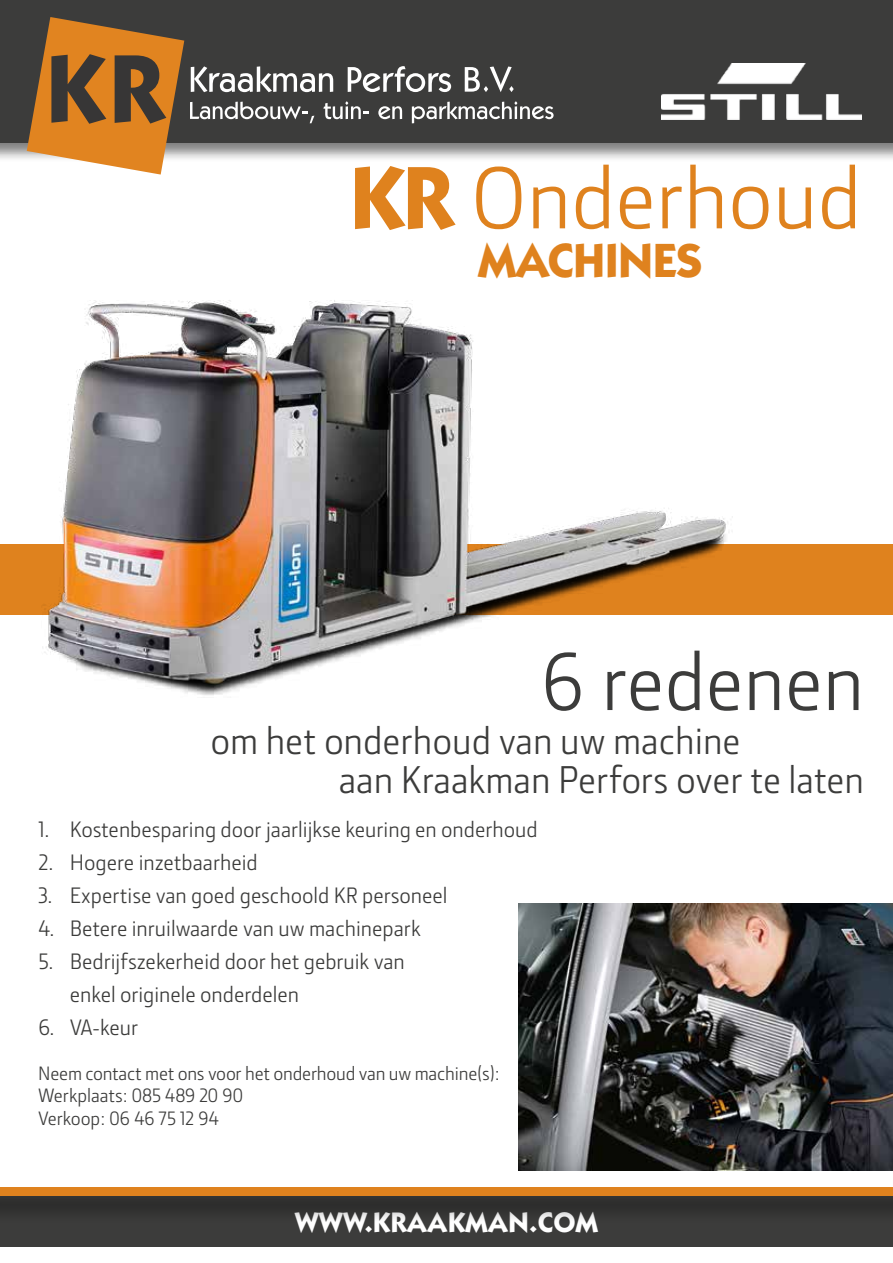
<style>
.page{position:relative;width:893px;height:1263px;background:#fff}
.page>*{position:absolute;margin:0;border:0;box-sizing:border-box;transform-origin:0 0}
.t1{font:88.5px "JD Sans Pro";color:#df821e}
.t2{font:82.5px "JD Sans Pro";color:#3c3c3b}
.t3{font:700 47.85px "Kabel IT Cby BT";color:#df821e}
.t4{font:39px/39px "JD Sans Pro";color:#3c3c3b}
.t5{font:700 28.2px "Kabel IT Cby BT";letter-spacing:.025em;color:#fff}
.t6{font:22.5px/33px "JD Sans Pro";color:#3c3c3b}
.t7{font:19.5px/22.5px "JD Sans Pro";letter-spacing:-.01em;color:#3c3c3b}
.s1{font-family:"Kabel IT Cby BT";font-weight:700}
</style>
<div class="page">
<div style="left:0;top:544px;width:893px;height:71px;background:#df821e"></div>
<img style="left:42px;top:300px;width:691px;height:395px">
<div style="left:0;top:1196px;width:893px;height:50px;background:#3c3c3b"></div>
<div style="left:0;top:1186px;width:893px;height:38px;background:#323231"></div>
<div style="left:0;top:1187px;width:893px;height:9px;background:#df821e"></div>
<div style="left:0;top:0;width:893px;height:163px;background:#000;opacity:.5"></div>
<div style="left:0;top:0;width:893px;height:142px;background:#3c3c3b"></div>
<svg style="left:191px;top:66px;width:142px;height:26px"></svg>
<svg style="left:348px;top:66px;width:103px;height:26px"></svg>
<svg style="left:465px;top:67px;width:49px;height:25px"></svg>
<svg style="left:190px;top:102px;width:124px;height:21px"></svg>
<svg style="left:323px;top:101px;width:46px;height:18px"></svg>
<svg style="left:378px;top:106px;width:24px;height:13px"></svg>
<svg style="left:412px;top:101px;width:142px;height:22px"></svg>
<svg style="left:27px;top:17px;width:157px;height:158px"></svg>
<img style="left:518px;top:903px;width:375px;height:268px">
<img style="left:662px;top:63px;width:200px;height:56px">
<h1 class="t1" style="left:350px;top:141px;width:513px"><span class="s1">KR</span> Onderhoud</h1>
<h3 class="t3" style="left:478px;top:231px;width:225px">MACHINES</h3>
<h2 class="t2" style="left:540px;top:628px;width:325px">6 redenen</h2>
<h3 class="t4" style="left:339px;top:720px;width:527px;text-indent:-128px">om het onderhoud van uw machine<br>aan Kraakman Perfors over te laten</h3>
<p class="t6" style="left:38px;top:812px;width:501px">1. Kostenbesparing door jaarlijkse keuring en onderhoud</p>
<p class="t6" style="left:38px;top:845px;width:221px">2. Hogere inzetbaarheid</p>
<p class="t6" style="left:38px;top:878px;width:411px">3. Expertise van goed geschoold KR personeel</p>
<p class="t6" style="left:38px;top:911px;width:384px">4. Betere inruilwaarde van uw machinepark</p>
<p class="t6" style="left:70px;top:944px;width:336px;text-indent:-32px">5. Bedrijfszekerheid door het gebruik van enkel originele onderdelen</p>
<p class="t6" style="left:38px;top:1010px;width:102px">6. VA-keur</p>
<p class="t7" style="left:38px;top:1061px;width:463px">Neem contact met ons voor het onderhoud van uw machine(s):<br>Werkplaats: 085 489 20 90<br>Verkoop: 06 46 75 12 94</p>
<p class="t5" style="left:295px;top:1205px;width:304px">WWW.KRAAKMAN.COM</p>
</div>
